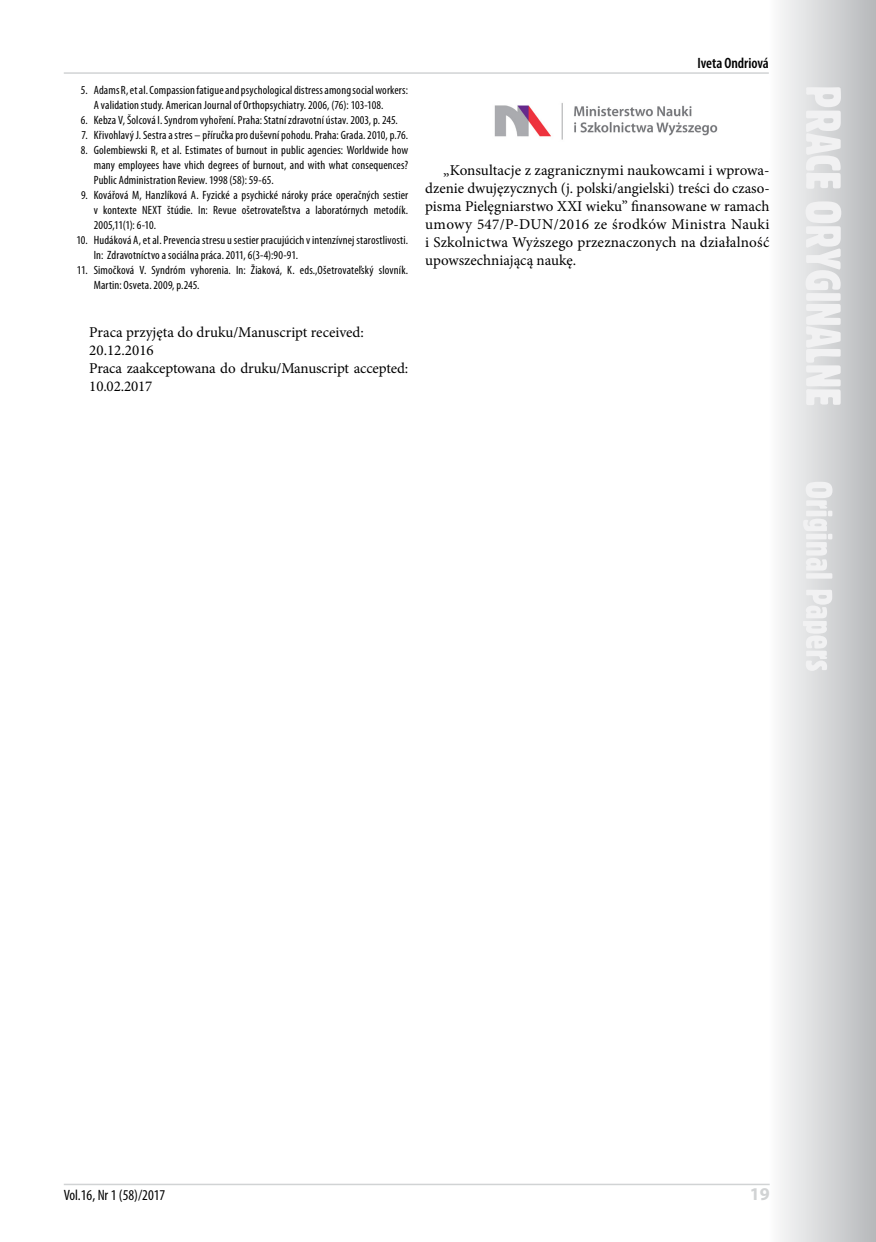
<style>
.page{position:relative;width:876px;height:1242px;background:#fff}
.page>*{position:absolute;margin:0;border:0;box-sizing:border-box;transform-origin:0 0}
.t1{font:700 18px "Myriad Pro";color:#d1d3d4}
.t2{font:15px/18px "Minion Pro";letter-spacing:-.005em;color:#000;text-align:justify}
.t3{font:condensed 15px "Myriad Pro";color:#000}
.t4{font:600 condensed 15px "Myriad Pro";letter-spacing:-.005em;color:#000}
.t5{font:condensed 12px/15px "Myriad Pro";letter-spacing:.01em;color:#000}
</style>
<div class="page">
<svg style="left:780px;top:0;width:96px;height:1242px;background:#d3d4d6"></svg>
<svg style="left:803px;top:87px;width:38px;height:584px"></svg>
<hr style="left:64px;top:1183px;width:706px;height:2px;background:#d1d3d4">
<hr style="left:64px;top:72px;width:705px;height:2px;background:#d1d3d4">
<img style="left:494px;top:103px;width:224px;height:37px">
<p class="t5" style="left:94px;top:82px;width:316px;text-indent:-13px">5. Adams R, et al. Compassion fatigue and psychological distress among social workers:<br>A validation study. American Journal of Orthopsychiatry. 2006, (76): 103-108.</p>
<p class="t5" style="left:81px;top:112px;width:319px">6. Kebza V, Šolcová I. Syndrom vyhoření. Praha: Statní zdravotní ústav. 2003, p. 245.</p>
<p class="t5" style="left:82px;top:127px;width:328px">7. Křivohlavý J. Sestra a stres – příručka pro duševní pohodu. Praha: Grada. 2010, p.76.</p>
<p class="t5" style="left:94px;top:142px;width:316px;text-align:justify;text-indent:-13px">8. Golembiewski R, et al. Estimates of burnout in public agencies: Worldwide how many employees have vhich degrees of burnout, and with what consequences?<br>Public Administration Review. 1998 (58): 59-65.</p>
<p class="t5" style="left:94px;top:187px;width:316px;text-align:justify;text-indent:-13px">9. Kovářová M, Hanzlíková A. Fyzické a psychické nároky práce operačných sestier v kontexte NEXT štúdie. In: Revue ošetrovateľstva a laboratórnych metodík.<br>2005,11(1): 6-10.</p>
<p class="t5" style="left:94px;top:232px;width:316px;text-indent:-17px">10. Hudáková A, et al. Prevencia stresu u sestier pracujúcich v intenzívnej starostlivosti.<br>In: Zdravotníctvo a sociálna práca. 2011, 6(3-4):90-91.</p>
<p class="t5" style="left:94px;top:262px;width:316px;text-indent:-17px">11. Simočková V. Syndróm vyhorenia. In: Žiaková, K. eds.,Ošetrovateľský slovník.<br>Martin: Osveta. 2009, p.245.</p>
<p class="t2" style="left:89px;top:323px;width:320px;text-align:left">Praca przyjęta do druku/Manuscript received:<br>20.12.2016<br>Praca zaakceptowana do druku/Manuscript accepted:<br>10.02.2017</p>
<p class="t4" style="left:698px;top:54px;width:73px">Iveta Ondriová</p>
<p class="t2" style="left:425px;top:161px;width:346px;text-indent:18px">„Konsultacje z zagranicznymi naukowcami i wprowa&shy;dzenie dwujęzycznych (j. polski/angielski) treści do czaso&shy;pisma Pielęgniarstwo XXI wieku” finansowane w ramach umowy 547/P-DUN/2016 ze środków Ministra Nauki i Szkolnictwa Wyższego przeznaczonych na działalność upowszechniającą naukę.</p>
<p class="t3" style="left:64px;top:1186px;width:103px">Vol.16, Nr 1 (58)/2017</p>
<h1 class="t1" style="left:750px;top:1182px;width:21px">19</h1>
</div>
